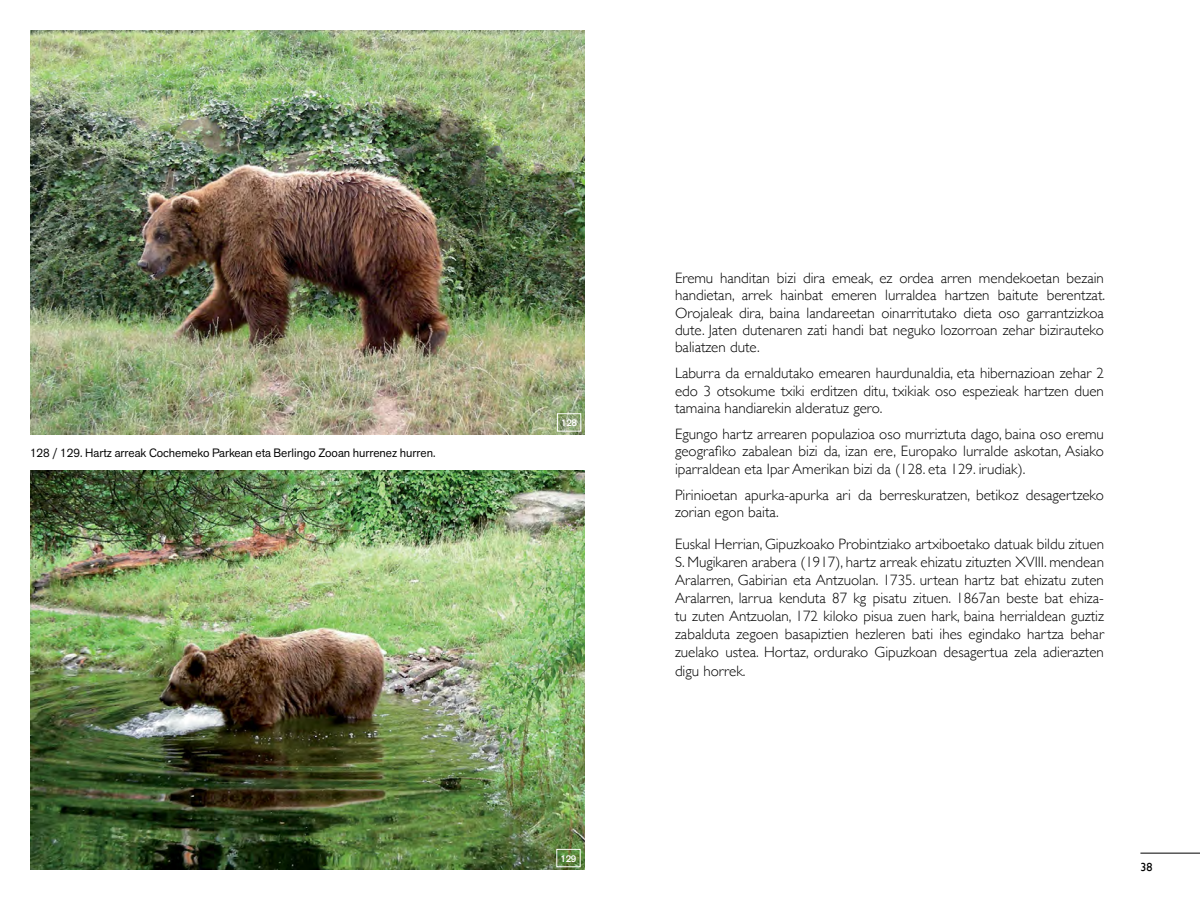
<style>
.page{position:relative;width:1200px;height:900px;background:#fff}
.page>*{position:absolute;margin:0;border:0;box-sizing:border-box;transform-origin:0 0}
.t1{font:300 15px/17.2px "Gill Sans";color:#000;text-align:justify}
.t2{font:12px "Akzid Grtsk Next";color:#000}
.t3{font:12px "Gill Sans";color:#000}
.t4{font:500 9.6px "Akzid Grtsk Next";letter-spacing:-.03em;color:#fff}
</style>
<div class="page">
<hr style="left:1140px;top:853px;width:60px;height:1px;background:#000">
<img style="left:30px;top:30px;width:555px;height:404px">
<img style="left:30px;top:470px;width:555px;height:400px">
<div style="left:557px;top:413px;width:24px;height:18px;border:1px solid #fff"></div>
<div style="left:557px;top:849px;width:24px;height:18px;border:1px solid #fff"></div>
<p class="t2" style="left:30px;top:445px;width:407px">128 / 129. Hartz arreak Cochemeko Parkean eta Berlingo Zooan hurrenez hurren.</p>
<p class="t4" style="left:561px;top:416px;width:18px">128</p>
<p class="t4" style="left:560px;top:852px;width:18px">129</p>
<p class="t1" style="left:675px;top:269px;width:432px">Eremu handitan bizi dira emeak, ez ordea arren mendekoetan bezain handietan, arrek hainbat emeren lurraldea hartzen baitute berentzat.<br>Orojaleak dira, baina landareetan oinarritutako dieta oso garrantzizkoa dute. Jaten dutenaren zati handi bat neguko lozorroan zehar bizirauteko baliatzen dute.</p>
<p class="t1" style="left:675px;top:364px;width:431px">Laburra da ernaldutako emearen haurdunaldia, eta hibernazioan zehar 2 edo 3 otsokume txiki erditzen ditu, txikiak oso espezieak hartzen duen tamaina handiarekin alderatuz gero.</p>
<p class="t1" style="left:675px;top:425px;width:431px">Egungo hartz arrearen populazioa oso murriztuta dago, baina oso eremu geografiko zabalean bizi da, izan ere, Europako lurralde askotan, Asiako iparraldean eta Ipar Amerikan bizi da (128. eta 129. irudiak).</p>
<p class="t1" style="left:675px;top:486px;width:430px">Pirinioetan apurka-apurka ari da berreskuratzen, betikoz desagertzeko zorian egon baita.</p>
<p class="t1" style="left:675px;top:534px;width:431px;line-height:18px">Euskal Herrian, Gipuzkoako Probintziako artxiboetako datuak bildu zituen S. Mugikaren arabera (1917), hartz arreak ehizatu zituzten XVIII. mendean Aralarren, Gabirian eta Antzuolan. 1735. urtean hartz bat ehizatu zuten Aralarren, larrua kenduta 87 kg pisatu zituen. 1867an beste bat ehiza&shy;tu zuten Antzuolan, 172 kiloko pisua zuen hark, baina herrialdean guztiz zabalduta zegoen basapiztien hezleren bati ihes egindako hartza behar zuelako ustea. Hortaz, ordurako Gipuzkoan desagertua zela adierazten</p>
<p class="t1" style="left:675px;top:662px;width:72px">digu horrek.</p>
<p class="t3" style="left:1140px;top:860px;width:13px">38</p>
</div>
